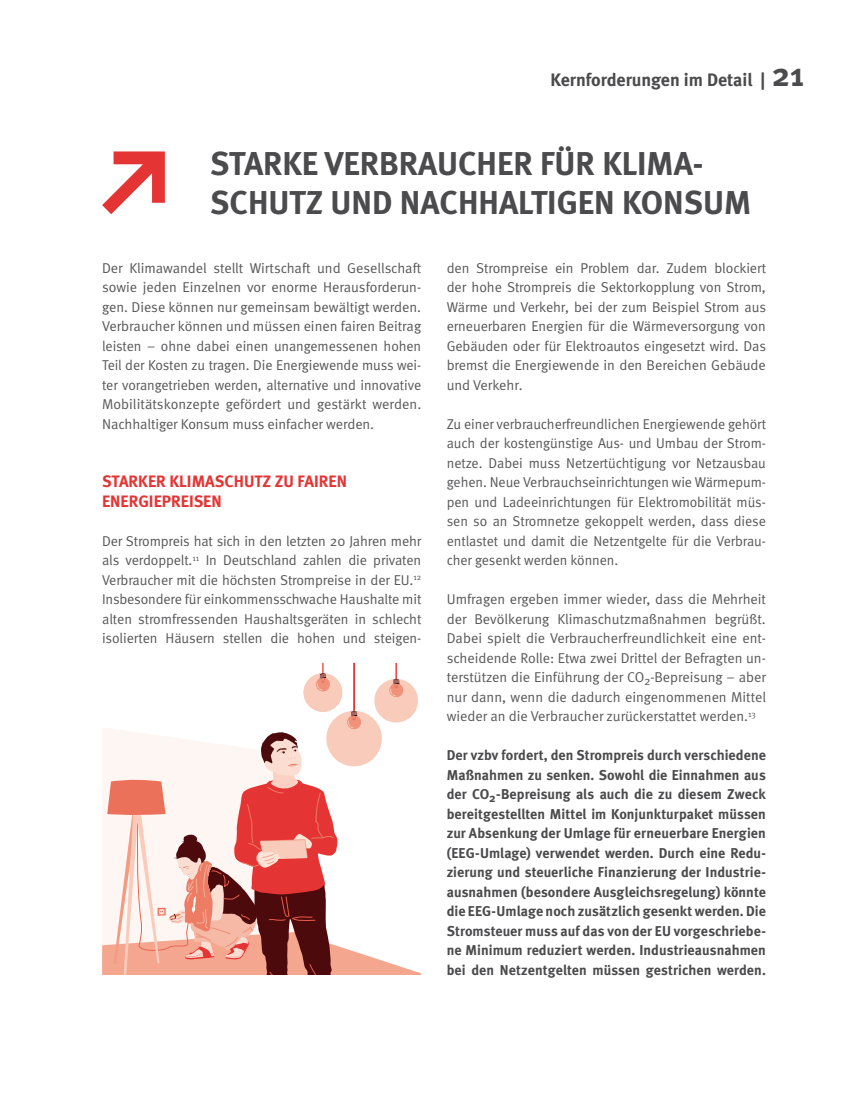
<style>
.page{position:relative;width:851px;height:1106px;background:#fff}
.page>*{position:absolute;margin:0;border:0;box-sizing:border-box;transform-origin:0 0}
.t1{font:700 33px/39px "Meta";color:#4b4b4d}
.t2{font:700 18px "Meta";color:#4b4b4d}
.t3{font:700 16.5px/19.5px "Meta";color:#e53434}
.t4{font:14.25px/19.5px "Meta Normal";letter-spacing:-.005em;color:#58585a;text-align:justify}
.t5{font:700 14.25px/19.5px "Meta";letter-spacing:.01em;color:#4b4b4d;text-align:justify}
.s1{font-size:33px}
</style>
<div class="page">
<svg style="left:102px;top:663px;width:319px;height:312px"></svg>
<svg style="left:102px;top:151px;width:63px;height:63px"></svg>
<p class="t2" style="left:550px;top:69px;width:255px">Kernforderungen im Detail | <span class="s1">21</span></p>
<h1 class="t1" style="left:210px;top:144px;width:542px">STARKE VERBRAUCHER FÜR KLIMA-<br>SCHUTZ UND NACHHALTIGEN KONSUM</h1>
<p class="t4" style="left:102px;top:258px;width:321px">Der Klimawandel stellt Wirtschaft und Gesellschaft sowie jeden Einzelnen vor enorme Herausforderun&shy;gen. Diese können nur gemeinsam bewältigt werden.<br>Verbraucher können und müssen einen fairen Beitrag leisten – ohne dabei einen unangemessenen hohen Teil der Kosten zu tragen. Die Energiewende muss wei&shy;ter vorangetrieben werden, alternative und innovative Mobilitätskonzepte gefördert und gestärkt werden.<br>Nachhaltiger Konsum muss einfacher werden.</p>
<p class="t3" style="left:102px;top:471px;width:246px">STARKER KLIMASCHUTZ ZU FAIREN<br>ENERGIEPREISEN</p>
<p class="t4" style="left:102px;top:531px;width:321px">Der Strompreis hat sich in den letzten 20 Jahren mehr als verdoppelt.<sup>11</sup> In Deutschland zahlen die privaten Verbraucher mit die höchsten Strompreise in der EU.<sup>12<br></sup>Insbesondere für einkommensschwache Haushalte mit alten stromfressenden Haushaltsgeräten in schlecht isolierten Häusern stellen die hohen und steigen-</p>
<p class="t4" style="left:446px;top:258px;width:321px">den Strompreise ein Problem dar. Zudem blockiert der hohe Strompreis die Sektorkopplung von Strom, Wärme und Verkehr, bei der zum Beispiel Strom aus erneuerbaren Energien für die Wärmeversorgung von Gebäuden oder für Elektroautos eingesetzt wird. Das bremst die Energiewende in den Bereichen Gebäude und Verkehr.</p>
<p class="t4" style="left:446px;top:414px;width:321px">Zu einer verbraucherfreundlichen Energiewende gehört auch der kostengünstige Aus- und Umbau der Strom&shy;netze. Dabei muss Netzertüchtigung vor Netzausbau gehen. Neue Verbrauchseinrichtungen wie Wärmepum&shy;pen und Ladeeinrichtungen für Elektromobilität müs&shy;sen so an Stromnetze gekoppelt werden, dass diese entlastet und damit die Netzentgelte für die Verbrau&shy;cher gesenkt werden können.</p>
<p class="t4" style="left:446px;top:589px;width:321px">Umfragen ergeben immer wieder, dass die Mehrheit der Bevölkerung Klimaschutzmaßnahmen begrüßt.<br>Dabei spielt die Verbraucherfreundlichkeit eine ent&shy;scheidende Rolle: Etwa zwei Drittel der Befragten un&shy;terstützen die Einführung der CO<sub>2</sub>-Bepreisung – aber nur dann, wenn die dadurch eingenommenen Mittel wieder an die Verbraucher zurückerstattet werden.<sup>13</sup></p>
<p class="t5" style="left:446px;top:745px;width:320px">Der vzbv fordert, den Strompreis durch verschiedene Maßnahmen zu senken. Sowohl die Einnahmen aus der CO<sub>2</sub>-Bepreisung als auch die zu diesem Zweck bereitgestellten Mittel im Konjunkturpaket müssen zur Absenkung der Umlage für erneuerbare Energien (EEG-Umlage) verwendet werden. Durch eine Redu&shy;zierung und steuerliche Finanzierung der Industrie&shy;ausnahmen (besondere Ausgleichsregelung) könnte die EEG-Umlage noch zusätzlich gesenkt werden. Die Stromsteuer muss auf das von der EU vorgeschriebe&shy;ne Minimum reduziert werden. Industrieausnahmen bei den Netzentgelten müssen gestrichen werden.</p>
</div>
